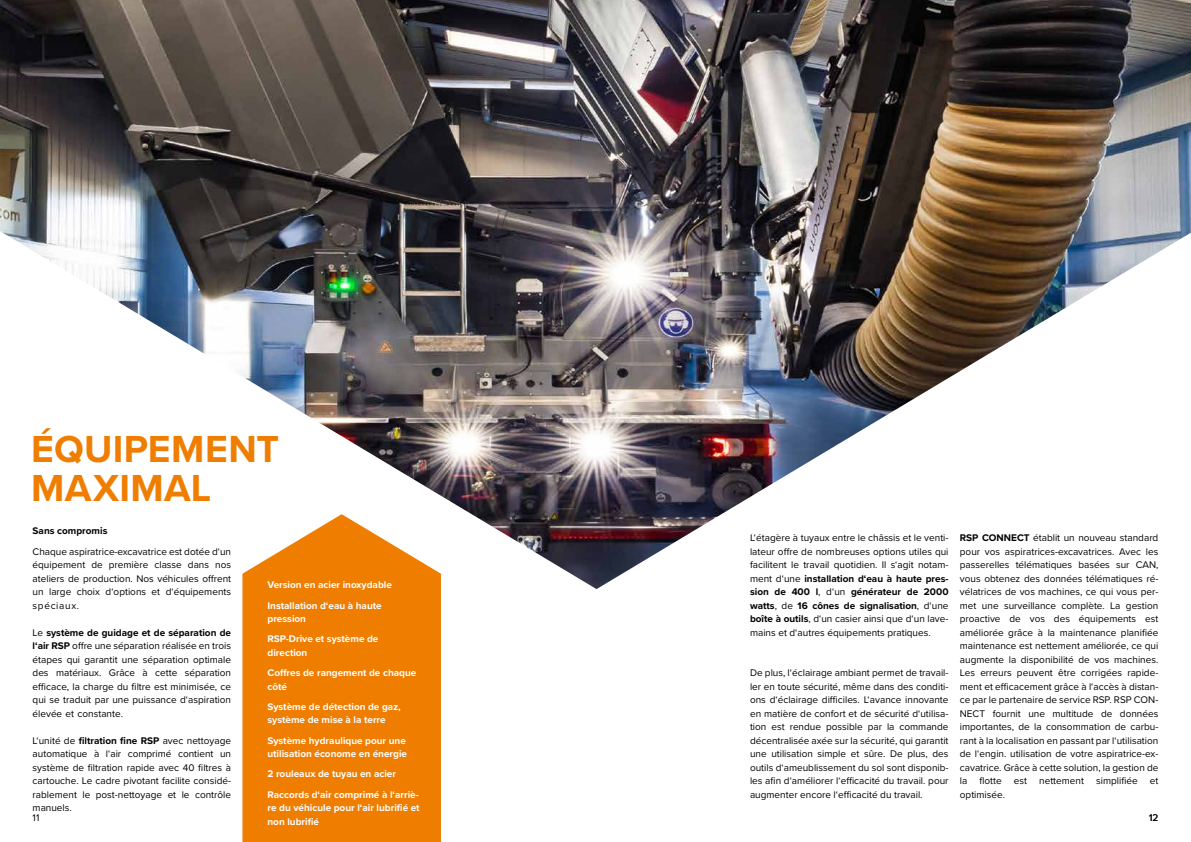
<style>
.page{position:relative;width:1191px;height:842px;background:#fff}
.page>*{position:absolute;margin:0;border:0;box-sizing:border-box;transform-origin:0 0}
.t1{font:700 39px/39px "Proxima Nova";letter-spacing:.005em;color:#ef7d00}
.t2{font:10px/13.5px "Proxima Nova";color:#000;text-align:justify}
.t3{font:700 10px/20.2px "Proxima Nova";color:#fff}
.t4{font:700 10px "Proxima Nova";color:#000}
.s1{font-weight:700}
</style>
<div class="page">
<div style="left:242px;top:589px;width:199px;height:253px;background:#ef7d00"></div>
<img style="left:0;top:0;width:1191px;height:589px">
<h1 class="t1" style="left:31px;top:429px;width:249px">ÉQUIPEMENT<br>MAXIMAL</h1>
<p class="t4" style="left:33px;top:524px;width:76px">Sans compromis</p>
<p class="t2" style="left:33px;top:544px;width:200px">Chaque aspiratrice-excavatrice est dotée d‘un équipement de première classe dans nos ateliers de production. Nos véhicules offrent un large choix d‘options et d‘équipements spéciaux.</p>
<p class="t2" style="left:33px;top:625px;width:200px">Le <span class="s1">système de guidage et de séparation de l‘air RSP</span> offre une séparation réalisée en trois étapes qui garantit une séparation optimale des matériaux. Grâce à cette séparation efficace, la charge du filtre est minimisée, ce qui se traduit par une puissance d‘aspiration élevée et constante.</p>
<p class="t2" style="left:33px;top:733px;width:200px">L‘unité de <span class="s1">filtration fine RSP</span> avec nettoyage automatique à l‘air comprimé contient un système de filtration rapide avec 40 filtres à cartouche. Le cadre pivotant facilite considé&shy;rablement le post-nettoyage et le contrôle manuels.</p>
<p class="t2" style="left:750px;top:531px;width:200px">L‘étagère à tuyaux entre le châssis et le venti&shy;lateur offre de nombreuses options utiles qui facilitent le travail quotidien. Il s‘agit notam&shy;ment d‘une <span class="s1">installation d‘eau à haute pres&shy;sion de 400 l</span>, d‘un <span class="s1">générateur de 2000 watts</span>, de <span class="s1">16 cônes de signalisation</span>, d‘une <span class="s1">boîte à outils</span>, d‘un casier ainsi que d‘un lave&shy;mains et d‘autres équipements pratiques.</p>
<p class="t2" style="left:750px;top:666px;width:200px">De plus, l‘éclairage ambiant permet de travail&shy;ler en toute sécurité, même dans des conditi&shy;ons d‘éclairage difficiles. L‘avance innovante en matière de confort et de sécurité d‘utilisa&shy;tion est rendue possible par la commande décentralisée axée sur la sécurité, qui garantit une utilisation simple et sûre. De plus, des outils d‘ameublissement du sol sont disponib&shy;les afin d‘améliorer l‘efficacité du travail. pour augmenter encore l‘efficacité du travail.</p>
<p class="t2" style="left:960px;top:531px;width:200px"><span class="s1">RSP CONNECT</span> établit un nouveau standard pour vos aspiratrices-excavatrices. Avec les passerelles télématiques basées sur CAN, vous obtenez des données télématiques ré&shy;vélatrices de vos machines, ce qui vous per&shy;met une surveillance complète. La gestion proactive de vos des équipements est améliorée grâce à la maintenance planifiée maintenance est nettement améliorée, ce qui augmente la disponibilité de vos machines.<br>Les erreurs peuvent être corrigées rapide&shy;ment et efficacement grâce à l‘accès à distan&shy;ce par le partenaire de service RSP. RSP CON-NECT fournit une multitude de données importantes, de la consommation de carbu&shy;rant à la localisation en passant par l‘utilisation de l‘engin. utilisation de votre aspiratrice-ex&shy;cavatrice. Grâce à cette solution, la gestion de la flotte est nettement simplifiée et optimisée.</p>
<p class="t3" style="left:267px;top:575px;width:126px">Version en acier inoxydable<br>Installation d‘eau à haute</p>
<p class="t3" style="left:267px;top:608px;width:112px">pression<br>RSP-Drive et système de</p>
<p class="t3" style="left:267px;top:642px;width:150px">direction<br>Coffres de rangement de chaque</p>
<p class="t3" style="left:267px;top:676px;width:135px">côté<br>Système de détection de gaz,</p>
<p class="t3" style="left:267px;top:710px;width:140px">système de mise à la terre<br>Système hydraulique pour une</p>
<p class="t3" style="left:267px;top:743px;width:153px">utilisation économe en énergie<br>2 rouleaux de tuyau en acier<br>Raccords d‘air comprimé à l‘arriè-</p>
<p class="t3" style="left:267px;top:801px;width:154px;line-height:13.5px">re du véhicule pour l‘air lubrifié et non lubrifié</p>
<p class="t2" style="left:33px;top:810px;width:8px">11</p>
<p class="t2" style="left:1149px;top:810px;width:11px">12</p>
</div>
